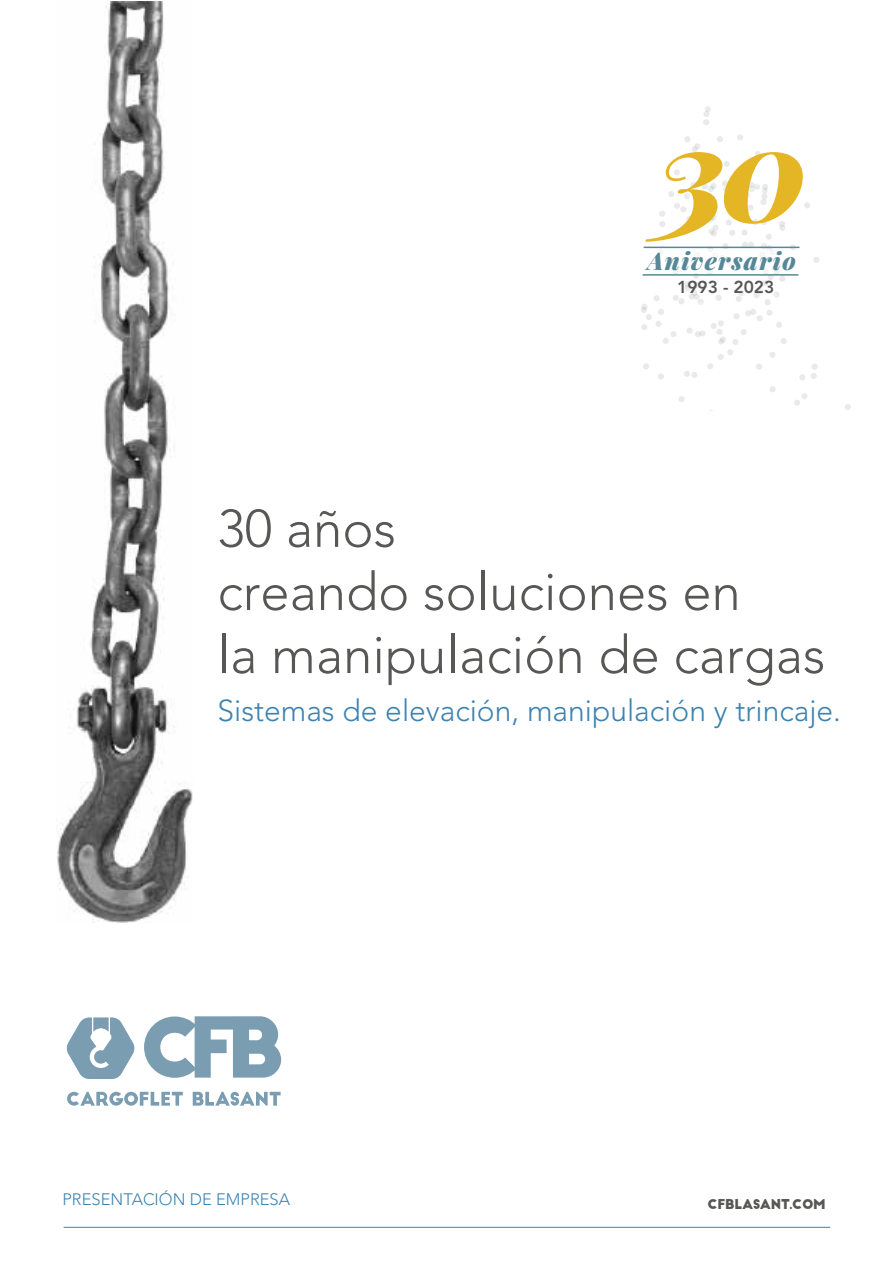
<style>
.page{position:relative;width:893px;height:1263px;background:#fff}
.page>*{position:absolute;margin:0;border:0;box-sizing:border-box;transform-origin:0 0}
.t1{font:italic 900 131.1px "Playfair Display";color:#e4b625}
.t2{font:300 52.65px/63.2px "Avenir LT Std";color:#575756}
.t3{font:300 30px "Avenir LT Std";color:#3d83b1}
.t4{font:italic 900 24.3px "Playfair Display";letter-spacing:.055em;color:#578897}
.t5{font:800 17.25px "Avenir LT Std";color:#575756}
.t6{font:300 16.5px "Avenir LT Std";color:#3d83b1}
.t7{font:13.35px "Big John";letter-spacing:-.025em;color:#575756}
</style>
<div class="page">
<hr style="left:64px;top:1227px;width:766px;height:1px;background:#3d83b1">
<img style="left:57px;top:1px;width:136px;height:921px">
<div style="left:769px;top:386px;width:7px;height:6px;background:#eaeaea;border-radius:3px"></div>
<svg style="left:794px;top:393px;width:13px;height:13px"></svg>
<div style="left:678px;top:396px;width:7px;height:6px;background:#eaeaea;border-radius:3px"></div>
<svg style="left:845px;top:404px;width:6px;height:6px"></svg>
<svg style="left:641px;top:106px;width:178px;height:274px"></svg>
<div style="left:648px;top:249px;width:143px;height:24px;background:#fff"></div>
<hr style="left:644px;top:247px;width:155px;height:1px;background:#578897">
<hr style="left:643px;top:274px;width:155px;height:2px;background:#578897">
<svg style="left:67px;top:1092px;width:116px;height:14px"></svg>
<svg style="left:193px;top:1092px;width:88px;height:14px"></svg>
<svg style="left:144px;top:1016px;width:137px;height:62px"></svg>
<svg style="left:66px;top:1017px;width:69px;height:62px"></svg>
<h1 class="t1" style="left:657px;top:81px;width:152px">30</h1>
<p class="t5" style="left:677px;top:277px;width:99px">1993 - 2023</p>
<p class="t4" style="left:647px;top:244px;width:150px">Aniversario</p>
<p class="t2" style="left:217px;top:497px;width:609px">30 años<br>creando soluciones en<br>la manipulación de cargas</p>
<p class="t3" style="left:217px;top:693px;width:625px">Sistemas de elevación, manipulación y trincaje.</p>
<p class="t6" style="left:63px;top:1190px;width:229px">PRESENTACIÓN DE EMPRESA</p>
<p class="t7" style="left:707px;top:1198px;width:120px">CFBLASANT.COM</p>
</div>
